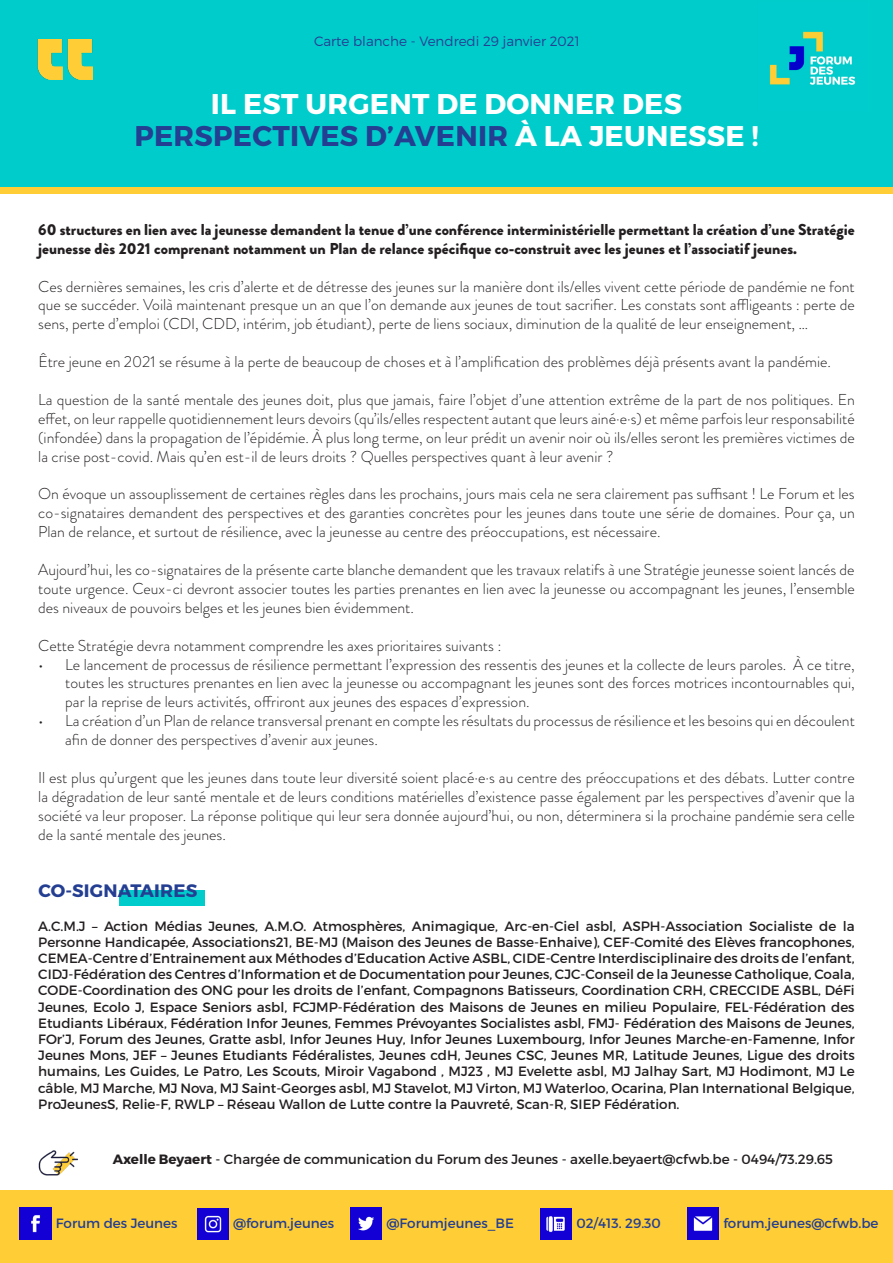
<style>
.page{position:relative;width:893px;height:1263px;background:#fff}
.page>*{position:absolute;margin:0;border:0;box-sizing:border-box;transform-origin:0 0}
.t1{font:700 28.5px/31.5px "Montserrat";letter-spacing:.01em;color:#fff;text-align:center}
.t2{font:700 18px "Montserrat";letter-spacing:.01em;color:#243e92}
.t3{font:300 15.75px/18.9px "Brandon Grotesque";color:#231f20;text-align:justify}
.t4{font:900 15.75px/18.9px "Brandon Grotesque";color:#231f20}
.t5{font:13.5px/16.2px "Montserrat";color:#231f20;text-align:justify}
.t6{font:13.5px "Montserrat";color:#243e92}
.t7{font:300 13.5px "Montserrat";color:#243e92}
.s1{color:#243e92}
.s2{font-weight:700}
</style>
<div class="page">
<div style="left:0;top:0;width:893px;height:187px;background:#00cccb"></div>
<div style="left:0;top:187px;width:893px;height:6px;background:#ffce36"></div>
<img style="left:769px;top:31px;width:87px;height:54px">
<div style="left:0;top:1190px;width:893px;height:73px;background:#ffce36"></div>
<img style="left:20px;top:1207px;width:31px;height:32px">
<img style="left:197px;top:1208px;width:31px;height:32px">
<img style="left:350px;top:1207px;width:32px;height:32px">
<img style="left:687px;top:1207px;width:32px;height:32px">
<img style="left:37px;top:40px;width:55px;height:40px">
<div style="left:119px;top:890px;width:86px;height:16px;background:#00cccb"></div>
<img style="left:540px;top:1208px;width:32px;height:32px">
<img style="left:38px;top:1150px;width:40px;height:26px">
<p class="t7" style="left:314px;top:33px;width:267px">Carte blanche - Vendredi 29 janvier 2021</p>
<p class="t1" style="left:134px;top:89px;width:626px">IL EST URGENT DE DONNER DES<br><span class="s1">PERSPECTIVES D’AVENIR</span> À LA JEUNESSE !</p>
<p class="t4" style="left:38px;top:220px;width:818px">60 structures en lien avec la jeunesse demandent la tenue d’une conférence interministérielle permettant la création d’une Stratégie jeunesse dès 2021 comprenant notamment un Plan de relance spécifique co-construit avec les jeunes et l’associatif jeunes.</p>
<p class="t3" style="left:38px;top:277px;width:818px">Ces dernières semaines, les cris d’alerte et de détresse des jeunes sur la manière dont ils/elles vivent cette période de pandémie ne font que se succéder. Voilà maintenant presque un an que l’on demande aux jeunes de tout sacrifier. Les constats sont affligeants : perte de sens, perte d’emploi (CDI, CDD, intérim, job étudiant), perte de liens sociaux, diminution de la qualité de leur enseignement, …</p>
<p class="t3" style="left:38px;top:352px;width:794px">Être jeune en 2021 se résume à la perte de beaucoup de choses et à l’amplification des problèmes déjà présents avant la pandémie.</p>
<p class="t3" style="left:38px;top:390px;width:818px">La question de la santé mentale des jeunes doit, plus que jamais, faire l’objet d’une attention extrême de la part de nos politiques. En effet, on leur rappelle quotidiennement leurs devoirs (qu’ils/elles respectent autant que leurs ainé·e·s) et même parfois leur responsabilité (infondée) dans la propagation de l’épidémie. À plus long terme, on leur prédit un avenir noir où ils/elles seront les premières victimes de la crise post-covid. Mais qu’en est-il de leurs droits ? Quelles perspectives quant à leur avenir ?</p>
<p class="t3" style="left:38px;top:485px;width:818px">On évoque un assouplissement de certaines règles dans les prochains, jours mais cela ne sera clairement pas suffisant ! Le Forum et les co-signataires demandent des perspectives et des garanties concrètes pour les jeunes dans toute une série de domaines. Pour ça, un Plan de relance, et surtout de résilience, avec la jeunesse au centre des préoccupations, est nécessaire.</p>
<p class="t3" style="left:38px;top:560px;width:818px">Aujourd’hui, les co-signataires de la présente carte blanche demandent que les travaux relatifs à une Stratégie jeunesse soient lancés de toute urgence. Ceux-ci devront associer toutes les parties prenantes en lien avec la jeunesse ou accompagnant les jeunes, l’ensemble des niveaux de pouvoirs belges et les jeunes bien évidemment.</p>
<p class="t3" style="left:38px;top:636px;width:465px">Cette Stratégie devra notamment comprendre les axes prioritaires suivants :</p>
<p class="t3" style="left:65px;top:655px;width:791px;text-indent:-27px">• Le lancement de processus de résilience permettant l’expression des ressentis des jeunes et la collecte de leurs paroles. À ce titre, toutes les structures prenantes en lien avec la jeunesse ou accompagnant les jeunes sont des forces motrices incontournables qui, par la reprise de leurs activités, offriront aux jeunes des espaces d’expression.</p>
<p class="t3" style="left:65px;top:711px;width:791px;text-indent:-27px">• La création d’un Plan de relance transversal prenant en compte les résultats du processus de résilience et les besoins qui en découlent afin de donner des perspectives d’avenir aux jeunes.</p>
<p class="t3" style="left:38px;top:768px;width:818px">Il est plus qu’urgent que les jeunes dans toute leur diversité soient placé·e·s au centre des préoccupations et des débats. Lutter contre la dégradation de leur santé mentale et de leurs conditions matérielles d’existence passe également par les perspectives d’avenir que la société va leur proposer. La réponse politique qui leur sera donnée aujourd’hui, ou non, déterminera si la prochaine pandémie sera celle de la santé mentale des jeunes.</p>
<p class="t2" style="left:38px;top:879px;width:160px">CO-SIGNATAIRES</p>
<p class="t5" style="left:38px;top:917px;width:818px">A.C.M.J – Action Médias Jeunes, A.M.O. Atmosphères, Animagique, Arc-en-Ciel asbl, ASPH-Association Socialiste de la Personne Handicapée, Associations21, BE-MJ (Maison des Jeunes de Basse-Enhaive), CEF-Comité des Elèves francophones, CEMEA-Centre d’Entrainement aux Méthodes d’Education Active ASBL, CIDE-Centre Interdisciplinaire des droits de l’enfant, CIDJ-Fédération des Centres d’Information et de Documentation pour Jeunes, CJC-Conseil de la Jeunesse Catholique, Coala, CODE-Coordination des ONG pour les droits de l’enfant, Compagnons Batisseurs, Coordination CRH, CRECCIDE ASBL, DéFi Jeunes, Ecolo J, Espace Seniors asbl, FCJMP-Fédération des Maisons de Jeunes en milieu Populaire, FEL-Fédération des Etudiants Libéraux, Fédération Infor Jeunes, Femmes Prévoyantes Socialistes asbl, FMJ- Fédération des Maisons de Jeunes, FOr’J, Forum des Jeunes, Gratte asbl, Infor Jeunes Huy, Infor Jeunes Luxembourg, Infor Jeunes Marche-en-Famenne, Infor Jeunes Mons, JEF – Jeunes Etudiants Fédéralistes, Jeunes cdH, Jeunes CSC, Jeunes MR, Latitude Jeunes, Ligue des droits humains, Les Guides, Le Patro, Les Scouts, Miroir Vagabond , MJ23 , MJ Evelette asbl, MJ Jalhay Sart, MJ Hodimont, MJ Le câble, MJ Marche, MJ Nova, MJ Saint-Georges asbl, MJ Stavelot, MJ Virton, MJ Waterloo, Ocarina, Plan International Belgique, ProJeunesS, Relie-F, RWLP – Réseau Wallon de Lutte contre la Pauvreté, Scan-R, SIEP Fédération.</p>
<p class="t5" style="left:113px;top:1151px;width:722px"><span class="s2">Axelle Beyaert</span> - Chargée de communication du Forum des Jeunes - axelle.beyaert@cfwb.be - 0494/73.29.65</p>
<p class="t6" style="left:576px;top:1215px;width:86px">02/413. 29.30</p>
<p class="t6" style="left:56px;top:1215px;width:123px">Forum des Jeunes</p>
<p class="t6" style="left:233px;top:1215px;width:103px">@forum.jeunes</p>
<p class="t6" style="left:386px;top:1214px;width:129px">@Forumjeunes_BE</p>
<p class="t6" style="left:723px;top:1214px;width:157px">forum.jeunes@cfwb.be</p>
</div>
